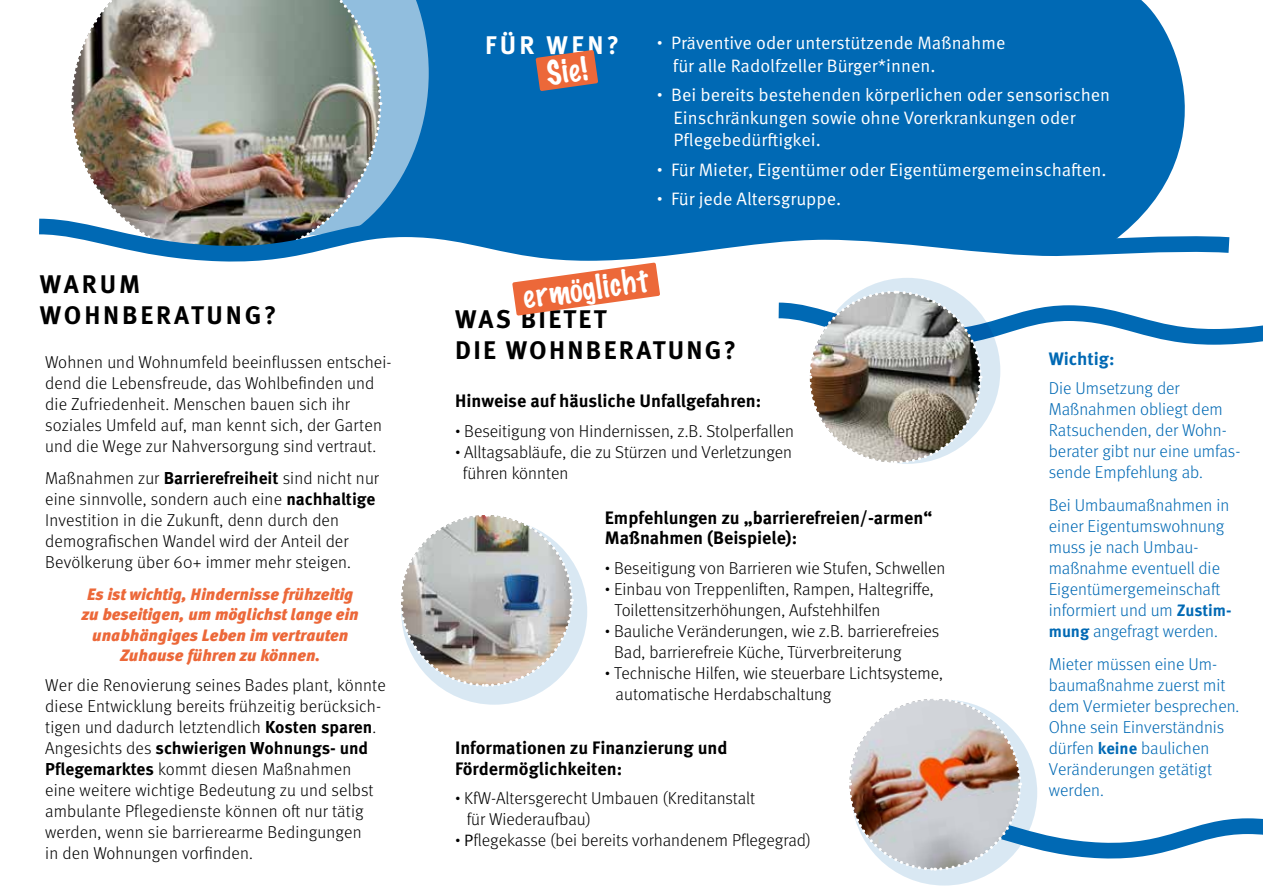
<style>
.page{position:relative;width:1263px;height:893px;background:#fff}
.page>*{position:absolute;margin:0;border:0;box-sizing:border-box;transform-origin:0 0}
.t1{font:100 29.85px "Marker Felt";color:#fff}
.t2{font:700 25.5px/30.6px "Meta Pro";letter-spacing:.09em;color:#000}
.t3{font:700 25.5px/30.6px "Meta Pro";letter-spacing:.11em;color:#000}
.t4{font:700 25.5px "Meta Pro";letter-spacing:.13em;color:#fff}
.t5{font:18px/22.5px "Meta Pro Norm";color:#fff}
.t6{font:700 18px/20.4px "Meta Pro";color:#000}
.t7{font:700 18px "Meta Pro";color:#0069b4}
.t8{font:300 17.25px/21px "Meta Pro";color:#000}
.t9{font:300 17.25px/21px "Meta Pro";color:#0069b4}
.t10{font:italic 900 16.5px/20.4px "Meta Pro";color:#ec6839;text-align:center}
.s1{font-weight:700}
.s2{font-family:"Meta Pro";font-weight:100}
.s3{font-weight:100;font-size:16.5px}
.s4{font-family:"Meta Pro Norm";font-weight:400;font-size:16.5px}
.s5{font-weight:700;font-size:16.5px}
</style>
<div class="page">
<div style="left:401px;top:519px;width:186px;height:186px;background:#d9e8f3;border-radius:50%"></div>
<div style="left:429px;top:0;width:668px;height:211px;background:#0069b4"></div>
<svg style="left:1097px;top:0;width:88px;height:211px;background:#217cbd"></svg>
<div style="left:851px;top:699px;width:186px;height:187px;background:#d9e8f3;border-radius:50%"></div>
<svg style="left:383px;top:0;width:46px;height:211px;background:#6ca8d3"></svg>
<img style="left:71px;top:0;width:312px;height:211px">
<svg style="left:39px;top:211px;width:1191px;height:52px"></svg>
<svg style="left:849px;top:699px;width:414px;height:173px"></svg>
<svg style="left:778px;top:289px;width:485px;height:175px"></svg>
<svg style="left:536px;top:50px;width:62px;height:41px;background:#b66854"></svg>
<svg style="left:512px;top:263px;width:148px;height:53px"></svg>
<img style="left:401px;top:515px;width:173px;height:173px">
<h2 class="t3" style="left:40px;top:268px;width:238px">WARUM<br>WOHNBERATUNG?</h2>
<p class="t8" style="left:45px;top:350px;width:348px">Wohnen und Wohnumfeld beeinflussen entschei&shy;dend die Lebensfreude, das Wohlbefinden und die Zufriedenheit. Menschen bauen sich ihr soziales Umfeld auf, man kennt sich, der Garten und die Wege zur Nahversorgung sind vertraut.</p>
<p class="t8" style="left:45px;top:467px;width:335px">Maßnahmen zur <span class="s1">Barrierefreiheit</span> sind nicht nur eine sinnvolle, sondern auch eine <span class="s1">nachhaltige </span>Investition in die Zukunft, denn durch den demografischen Wandel wird der Anteil der Bevölkerung über 60+ immer mehr steigen.</p>
<p class="t10" style="left:82px;top:583px;width:278px">Es ist wichtig, Hindernisse frühzeitig zu beseitigen, um möglichst lange ein unabhängiges Leben im vertrauten Zuhause führen zu können.</p>
<p class="t8" style="left:45px;top:673px;width:342px">Wer die Renovierung seines Bades plant, könnte diese Entwicklung bereits frühzeitig berücksich&shy;tigen und dadurch letztendlich <span class="s1">Kosten sparen</span>.<br>Angesichts des <span class="s1">schwierigen Wohnungs- und Pflegemarktes</span> kommt diesen Maßnahmen<br>eine weitere wichtige Bedeutung zu und selbst ambulante Pflegedienste können oft nur tätig werden, wenn sie barrierearme Bedingungen<br>in den Wohnungen vorfinden.</p>
<h2 class="t4" style="left:485px;top:25px;width:136px">FÜR WEN?</h2>
<h1 class="t1" style="left:543px;top:50px;width:43px;rotate:-8deg">Sie!</h1>
<p class="t5" style="left:673px;top:31px;width:334px;text-indent:-16px"><span class="s2">•</span> Präventive oder unterstützende Maßnahme für alle Radolfzeller Bürger*innen.</p>
<p class="t5" style="left:673px;top:82px;width:438px;text-indent:-17px"><span class="s2">•</span> Bei bereits bestehenden körperlichen oder sensorischen<br>Einschränkungen sowie ohne Vorerkrankungen oder<br>Pflegebedürftigkei.</p>
<p class="t5" style="left:657px;top:157px;width:451px"><span class="s2">•</span> Für Mieter, Eigentümer oder Eigentümergemeinschaften.</p>
<p class="t5" style="left:657px;top:186px;width:186px"><span class="s2">•</span> Für jede Altersgruppe.</p>
<h1 class="t1" style="left:520px;top:273px;width:128px;rotate:-8deg">ermöglicht</h1>
<h2 class="t2" style="left:455px;top:302px;width:282px">WAS BIETET<br>DIE WOHNBERATUNG?</h2>
<p class="t6" style="left:455px;top:390px;width:308px">Hinweise auf häusliche Unfallgefahren:</p>
<p class="t8" style="left:455px;top:419px;width:340px"><span class="s3">•</span> Beseitigung von Hindernissen, z.B. Stolperfallen</p>
<p class="t8" style="left:463px;top:440px;width:331px;text-indent:-8px"><span class="s3">•</span> Alltagsabläufe, die zu Stürzen und Verletzungen führen könnten</p>
<p class="t6" style="left:605px;top:506px;width:329px">Empfehlungen zu „barrierefreien/-armen“<br>Maßnahmen (Beispiele):</p>
<p class="t8" style="left:605px;top:556px;width:342px"><span class="s3">•</span> Beseitigung von Barrieren wie Stufen, Schwellen</p>
<p class="t8" style="left:614px;top:577px;width:321px;text-indent:-10px"><span class="s3">•</span> Einbau von Treppenliften, Rampen, Haltegriffe,<br>Toilettensitzerhöhungen, Aufstehhilfen</p>
<p class="t8" style="left:614px;top:619px;width:326px;text-indent:-9px"><span class="s3">•</span> Bauliche Veränderungen, wie z.B. barrierefreies<br>Bad, barrierefreie Küche, Türverbreiterung</p>
<p class="t8" style="left:616px;top:661px;width:329px;text-indent:-11px"><span class="s3">•</span> Technische Hilfen, wie steuerbare Lichtsysteme, automatische Herdabschaltung</p>
<p class="t6" style="left:455px;top:736px;width:274px">Informationen zu Finanzierung und<br>Fördermöglichkeiten:</p>
<p class="t8" style="left:467px;top:787px;width:290px;text-indent:-12px"><span class="s3">•</span> KfW-Altersgerecht Umbauen (Kreditanstalt für Wiederaufbau)</p>
<p class="t8" style="left:455px;top:829px;width:358px"><span class="s3">•</span> <span class="s4">P</span>flegekasse (bei bereits vorhandenem Pflegegrad)</p>
<p class="t7" style="left:1049px;top:344px;width:67px">Wichtig:</p>
<p class="t9" style="left:1049px;top:377px;width:193px">Die Umsetzung der<br>Maßnahmen obliegt dem<br>Ratsuchenden, der Wohn&shy;berater gibt nur eine umfas&shy;sende Empfehlung ab.</p>
<p class="t9" style="left:1049px;top:494px;width:184px">Bei Umbaumaßnahmen in einer Eigentumswohnung muss je nach Umbau&shy;maßnahme eventuell die<br>Eigentümergemeinschaft informiert und um <span class="s5">Zustim&shy;mung</span> angefragt werden.</p>
<p class="t9" style="left:1049px;top:653px;width:192px">Mieter müssen eine Um&shy;baumaßnahme zuerst mit dem Vermieter besprechen.<br>Ohne sein Einverständnis dürfen <span class="s5">keine</span> baulichen<br>Veränderungen getätigt werden.</p>
</div>
